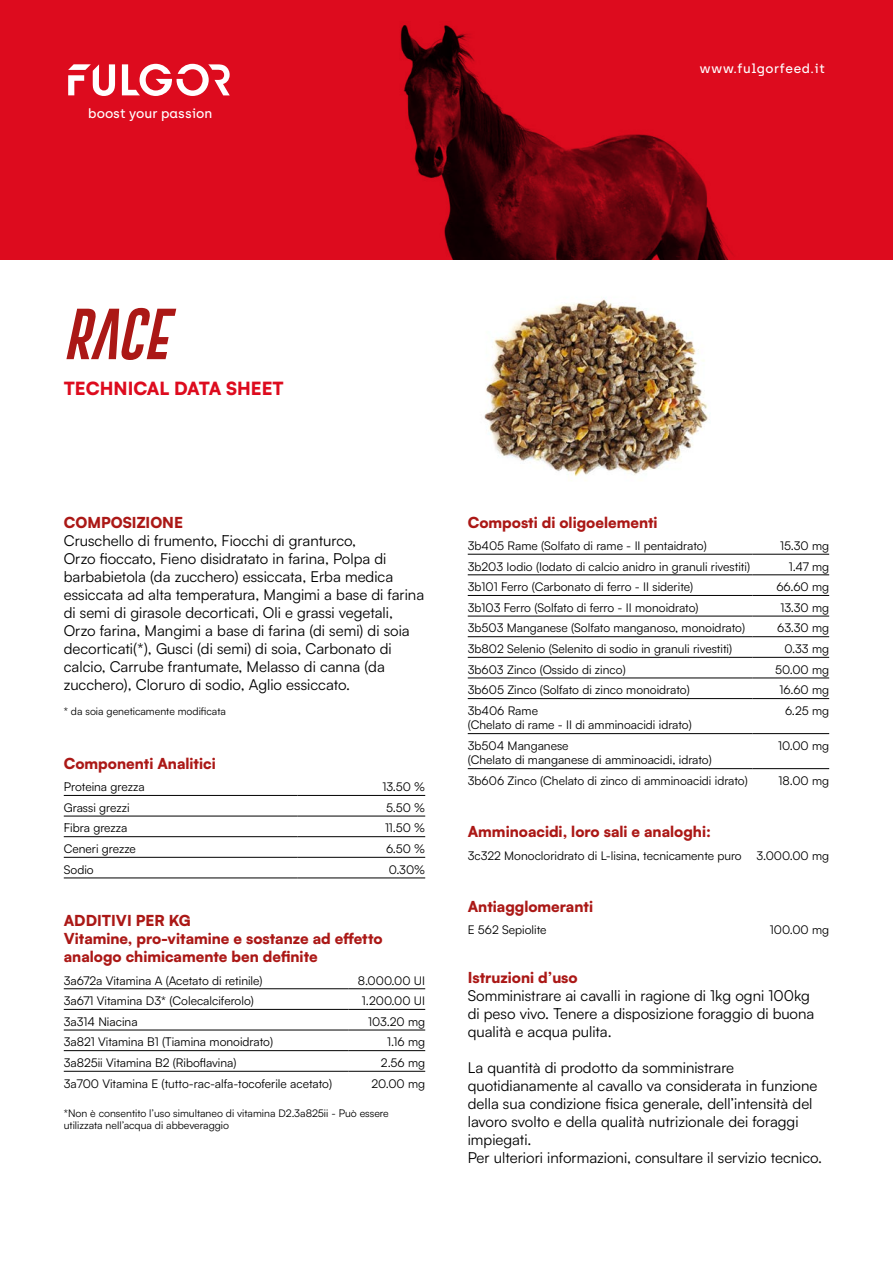
<style>
.page{position:relative;width:893px;height:1263px;background:#fff}
.page>*{position:absolute;margin:0;border:0;box-sizing:border-box;transform-origin:0 0}
.t1{font:italic 52.65px "Gobold Extra 1";color:#ab1816}
.t2{font:700 18px "Satoshi Variable";color:#dd0b1e}
.t3{font:700 15px/18px "Satoshi Variable";color:#000}
.t4{font:700 15px/18px "Satoshi Variable";color:#ab1816}
.t5{font:500 13.05px "Archia";color:#fff}
.t6{font:500 12.75px "Archia";letter-spacing:.045em;color:#fff}
.t7{font:700 12px/14.4px "Satoshi Variable";color:#000}
.t8{font:700 10.5px/12.6px "Satoshi Variable";color:#000}
</style>
<div class="page">
<hr style="left:468px;top:554px;width:285px;height:1px;background:#000">
<hr style="left:753px;top:554px;width:76px;height:1px;background:#000">
<hr style="left:468px;top:575px;width:285px;height:1px;background:#000">
<hr style="left:753px;top:575px;width:76px;height:1px;background:#000">
<hr style="left:468px;top:595px;width:285px;height:1px;background:#000">
<hr style="left:753px;top:595px;width:76px;height:1px;background:#000">
<hr style="left:468px;top:616px;width:285px;height:1px;background:#000">
<hr style="left:753px;top:616px;width:76px;height:1px;background:#000">
<hr style="left:468px;top:636px;width:285px;height:1px;background:#000">
<hr style="left:753px;top:636px;width:76px;height:1px;background:#000">
<hr style="left:468px;top:657px;width:285px;height:1px;background:#000">
<hr style="left:753px;top:657px;width:76px;height:1px;background:#000">
<hr style="left:468px;top:678px;width:285px;height:1px;background:#000">
<hr style="left:753px;top:678px;width:76px;height:1px;background:#000">
<hr style="left:468px;top:698px;width:285px;height:1px;background:#000">
<hr style="left:753px;top:698px;width:76px;height:1px;background:#000">
<hr style="left:468px;top:733px;width:285px;height:1px;background:#000">
<hr style="left:753px;top:733px;width:76px;height:1px;background:#000">
<hr style="left:468px;top:768px;width:285px;height:1px;background:#000">
<hr style="left:753px;top:768px;width:76px;height:1px;background:#000">
<img style="left:484px;top:299px;width:224px;height:178px">
<hr style="left:64px;top:795px;width:234px;height:1px;background:#000">
<hr style="left:298px;top:795px;width:127px;height:1px;background:#000">
<hr style="left:64px;top:816px;width:234px;height:1px;background:#000">
<hr style="left:298px;top:816px;width:127px;height:1px;background:#000">
<hr style="left:64px;top:836px;width:234px;height:1px;background:#000">
<hr style="left:298px;top:836px;width:127px;height:1px;background:#000">
<hr style="left:64px;top:857px;width:234px;height:1px;background:#000">
<hr style="left:298px;top:857px;width:127px;height:1px;background:#000">
<hr style="left:64px;top:878px;width:234px;height:1px;background:#000">
<hr style="left:298px;top:878px;width:127px;height:1px;background:#000">
<hr style="left:64px;top:988px;width:285px;height:1px;background:#000">
<hr style="left:349px;top:988px;width:76px;height:1px;background:#000">
<hr style="left:64px;top:1009px;width:285px;height:1px;background:#000">
<hr style="left:349px;top:1009px;width:76px;height:1px;background:#000">
<hr style="left:64px;top:1030px;width:285px;height:1px;background:#000">
<hr style="left:349px;top:1030px;width:76px;height:1px;background:#000">
<hr style="left:64px;top:1050px;width:285px;height:1px;background:#000">
<hr style="left:349px;top:1050px;width:76px;height:1px;background:#000">
<hr style="left:64px;top:1071px;width:285px;height:1px;background:#000">
<hr style="left:349px;top:1071px;width:76px;height:1px;background:#000">
<div style="left:0;top:0;width:893px;height:259px;background:#dd0b1e"></div>
<img style="left:400px;top:25px;width:334px;height:234px">
<svg style="left:68px;top:64px;width:162px;height:32px"></svg>
<p class="t5" style="left:88px;top:106px;width:126px">boost your passion</p>
<p class="t6" style="left:700px;top:61px;width:127px">www.fulgorfeed.it</p>
<h1 class="t1" style="left:63px;top:300px;width:106px">RACE</h1>
<h2 class="t2" style="left:64px;top:374px;width:221px">TECHNICAL DATA SHEET</h2>
<p class="t4" style="left:64px;top:512px;width:121px">COMPOSIZIONE</p>
<p class="t3" style="left:64px;top:530px;width:362px">Cruschello di frumento, Fiocchi di granturco,<br>Orzo fioccato, Fieno disidratato in farina, Polpa di barbabietola (da zucchero) essiccata, Erba medica essiccata ad alta temperatura, Mangimi a base di farina di semi di girasole decorticati, Oli e grassi vegetali, Orzo farina, Mangimi a base di farina (di semi) di soia decorticati(*), Gusci (di semi) di soia, Carbonato di calcio, Carrube frantumate, Melasso di canna (da zucchero), Cloruro di sodio, Aglio essiccato.</p>
<p class="t8" style="left:64px;top:704px;width:164px">* da soia geneticamente modificata</p>
<p class="t4" style="left:64px;top:753px;width:153px">Componenti Analitici</p>
<p class="t7" style="left:64px;top:779px;width:82px">Proteina grezza</p>
<p class="t7" style="left:382px;top:779px;width:44px">13.50 %</p>
<p class="t7" style="left:64px;top:799px;width:67px">Grassi grezzi</p>
<p class="t7" style="left:386px;top:799px;width:40px">5.50 %</p>
<p class="t7" style="left:64px;top:820px;width:65px">Fibra grezza</p>
<p class="t7" style="left:385px;top:820px;width:42px">11.50 %</p>
<p class="t7" style="left:64px;top:841px;width:74px">Ceneri grezze</p>
<p class="t7" style="left:386px;top:841px;width:41px">6.50 %</p>
<p class="t7" style="left:64px;top:861px;width:31px">Sodio</p>
<p class="t7" style="left:389px;top:861px;width:38px">0.30%</p>
<p class="t4" style="left:64px;top:910px;width:320px">ADDITIVI PER KG<br>Vitamine, pro-vitamine e sostanze ad effetto analogo chimicamente ben definite</p>
<p class="t7" style="left:64px;top:972px;width:200px">3a672a Vitamina A (Acetato di retinile)</p>
<p class="t7" style="left:358px;top:972px;width:69px">8.000.00 UI</p>
<p class="t7" style="left:64px;top:993px;width:192px">3a671 Vitamina D3* (Colecalciferolo)</p>
<p class="t7" style="left:362px;top:993px;width:65px">1.200.00 UI</p>
<p class="t7" style="left:64px;top:1013px;width:75px">3a314 Niacina</p>
<p class="t7" style="left:368px;top:1013px;width:59px">103.20 mg</p>
<p class="t7" style="left:64px;top:1034px;width:211px">3a821 Vitamina B1 (Tiamina monoidrato)</p>
<p class="t7" style="left:387px;top:1034px;width:40px">1.16 mg</p>
<p class="t7" style="left:64px;top:1054px;width:174px">3a825ii Vitamina B2 (Riboflavina)</p>
<p class="t7" style="left:381px;top:1054px;width:46px">2.56 mg</p>
<p class="t7" style="left:64px;top:1075px;width:270px">3a700 Vitamina E (tutto-rac-alfa-tocoferile acetato)</p>
<p class="t7" style="left:371px;top:1075px;width:55px">20.00 mg</p>
<p class="t8" style="left:64px;top:1105px;width:327px">*Non è consentito l’uso simultaneo di vitamina D2.3a825ii - Può essere utilizzata nell’acqua di abbeveraggio</p>
<p class="t4" style="left:468px;top:512px;width:191px">Composti di oligoelementi</p>
<p class="t7" style="left:468px;top:537px;width:240px">3b405 Rame (Solfato di rame - II pentaidrato)</p>
<p class="t7" style="left:780px;top:537px;width:50px">15.30 mg</p>
<p class="t7" style="left:468px;top:558px;width:284px">3b203 Iodio (Iodato di calcio anidro in granuli rivestiti)</p>
<p class="t7" style="left:789px;top:558px;width:42px">1.47 mg</p>
<p class="t7" style="left:468px;top:579px;width:227px">3b101 Ferro (Carbonato di ferro - II siderite)</p>
<p class="t7" style="left:776px;top:579px;width:54px">66.60 mg</p>
<p class="t7" style="left:468px;top:599px;width:232px">3b103 Ferro (Solfato di ferro - II monoidrato)</p>
<p class="t7" style="left:780px;top:599px;width:50px">13.30 mg</p>
<p class="t7" style="left:468px;top:620px;width:279px">3b503 Manganese (Solfato manganoso, monoidrato)</p>
<p class="t7" style="left:777px;top:620px;width:54px">63.30 mg</p>
<p class="t7" style="left:468px;top:641px;width:266px">3b802 Selenio (Selenito di sodio in granuli rivestiti)</p>
<p class="t7" style="left:784px;top:641px;width:46px">0.33 mg</p>
<p class="t7" style="left:468px;top:661px;width:159px">3b603 Zinco (Ossido di zinco)</p>
<p class="t7" style="left:775px;top:661px;width:56px">50.00 mg</p>
<p class="t7" style="left:468px;top:682px;width:223px">3b605 Zinco (Solfato di zinco monoidrato)</p>
<p class="t7" style="left:780px;top:682px;width:51px">16.60 mg</p>
<p class="t7" style="left:468px;top:702px;width:226px">3b406 Rame<br>(Chelato di rame - II di amminoacidi idrato)</p>
<p class="t7" style="left:785px;top:702px;width:46px">6.25 mg</p>
<p class="t7" style="left:468px;top:737px;width:246px">3b504 Manganese<br>(Chelato di manganese di amminoacidi, idrato)</p>
<p class="t7" style="left:778px;top:737px;width:53px">10.00 mg</p>
<p class="t7" style="left:468px;top:773px;width:282px">3b606 Zinco (Chelato di zinco di amminoacidi idrato)</p>
<p class="t7" style="left:779px;top:773px;width:52px">18.00 mg</p>
<p class="t4" style="left:468px;top:822px;width:245px">Amminoacidi, loro sali e analoghi:</p>
<p class="t7" style="left:468px;top:847px;width:363px">3c322 Monocloridrato di L-lisina, tecnicamente puro 3.000.00 mg</p>
<p class="t4" style="left:468px;top:896px;width:127px">Antiagglomeranti</p>
<p class="t7" style="left:468px;top:922px;width:80px">E 562 Sepiolite</p>
<p class="t7" style="left:770px;top:922px;width:61px">100.00 mg</p>
<p class="t4" style="left:468px;top:967px;width:111px">Istruzioni d’uso</p>
<p class="t3" style="left:468px;top:985px;width:348px">Somministrare ai cavalli in ragione di 1kg ogni 100kg di peso vivo. Tenere a disposizione foraggio di buona qualità e acqua pulita.</p>
<p class="t3" style="left:468px;top:1057px;width:356px">La quantità di prodotto da somministrare quotidianamente al cavallo va considerata in funzione della sua condizione fisica generale, dell’intensità del lavoro svolto e della qualità nutrizionale dei foraggi impiegati.<br>Per ulteriori informazioni, consultare il servizio tecnico.</p>
</div>
